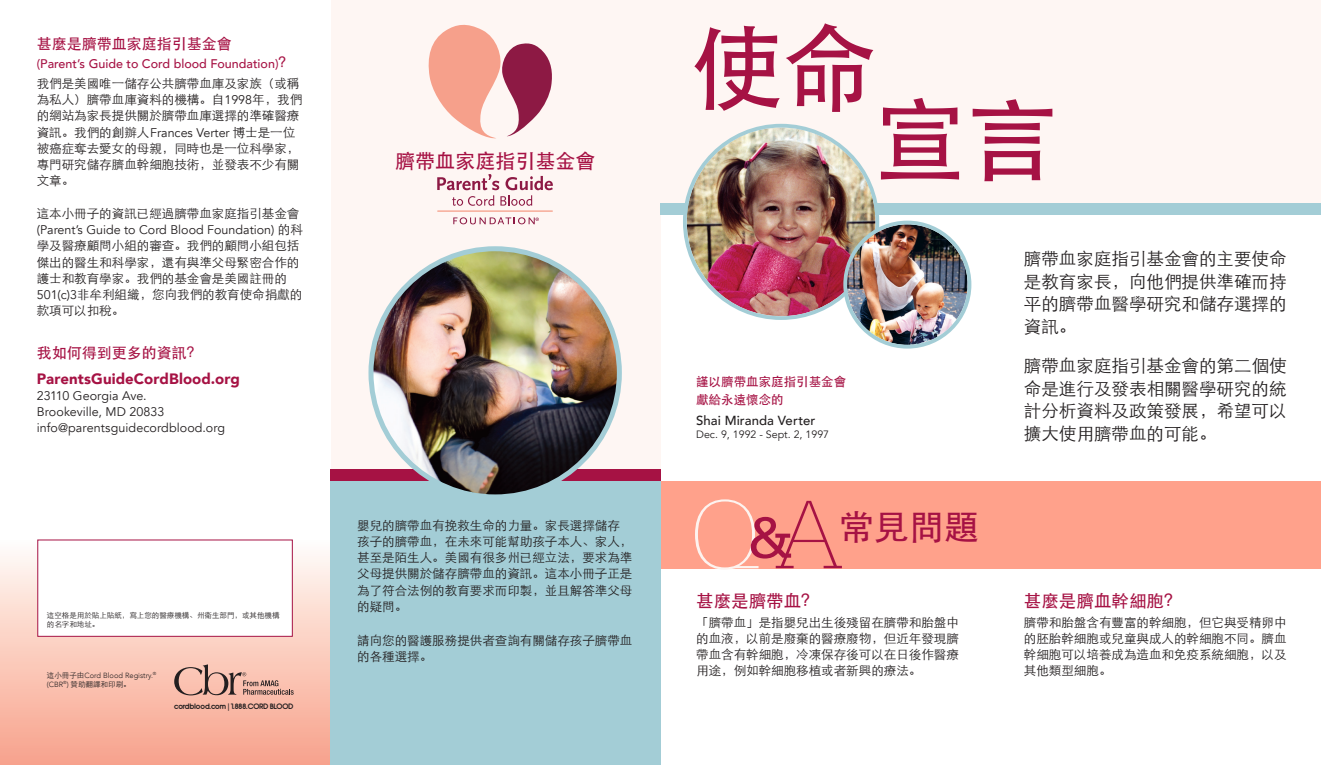
<style>
.page{position:relative;width:1321px;height:765px;background:#fff}
.page>*{position:absolute;margin:0;border:0;box-sizing:border-box;transform-origin:0 0}
.Head{font:500 92.5px "ST Heiti SC";color:#a61244}
.Head-2{font:500 35px "ST Heiti SC";color:#a61244}
.Body{font:500 20px "ST Heiti SC";color:#a61244}
.Body-2{font:300 17.5px/22.5px "ST Heiti SC";color:#231f20;text-align:justify}
.Question{font:500 17.5px "ST Heiti SC";color:#a61244}
.Body-3{font:900 15px "Avenir";letter-spacing:.005em;color:#a61244}
.Head-3{font:500 15px "ST Heiti SC";color:#a61244}
.t1{font:500 13.12px "Avenir";letter-spacing:.005em;color:#231f20}
.Body-4{font:300 12.5px/16.2px "ST Heiti SC";color:#231f20}
.BODY_LAST{font:300 12.5px/16.2px "ST Heiti SC";color:#231f20}
.Body-5{font:12.5px/16.2px "Avenir";letter-spacing:.005em;color:#231f20}
.Head-4{font:500 12.5px "Avenir";color:#a61244}
.Body-6{font:500 12.5px/18px "ST Heiti SC";color:#a61244}
.t2{font:10.62px "Avenir";color:#231f20}
.Body-7{font:300 7.5px/8.8px "ST Heiti SC";color:#231f20}
.t3{font:700 7.5px "Hess Gothic Round NF";color:#231f20}
.LEGAL{font:300 7.5px "Avenir";color:#231f20}
.LEGAL-2{font:300 7.5px "ST Heiti SC";color:#231f20}
.s1{font-family:"ST Heiti SC";font-size:15px}
.s2{font-family:"Avenir";font-weight:400}
.s3{font-family:"ST Heiti SC"}
.s4{font-family:"Avenir"}
</style>
<div class="page">
<div style="left:660px;top:481px;width:660px;height:87px;background:#ffa18b"></div>
<div style="left:330px;top:0;width:330px;height:481px;background:#fef6f3"></div>
<svg style="left:0;top:539px;width:330px;height:226px;background:#f9c0b0"></svg>
<div style="left:37px;top:540px;width:255px;height:97px;background:#fff;border:1px solid #a61244"></div>
<div style="left:660px;top:0;width:660px;height:206px;background:#fef6f3"></div>
<svg style="left:695px;top:499px;width:146px;height:71px"></svg>
<div style="left:660px;top:203px;width:660px;height:12px;background:#a3cdd6"></div>
<img style="left:686px;top:128px;width:189px;height:188px;border-radius:94px">
<div style="left:682px;top:124px;width:197px;height:196px;border:4px solid #a3cdd6;border-radius:50%"></div>
<img style="left:846px;top:224px;width:121px;height:121px;border-radius:60px">
<div style="left:843px;top:221px;width:128px;height:128px;border:4px solid #a3cdd6;border-radius:50%"></div>
<div style="left:330px;top:481px;width:330px;height:284px;background:#a3cdd6"></div>
<div style="left:330px;top:470px;width:330px;height:11px;background:#a61244"></div>
<img style="left:371px;top:249px;width:248px;height:248px;border-radius:123px">
<svg style="left:428px;top:24px;width:124px;height:115px"></svg>
<svg style="left:437px;top:174px;width:115px;height:32px"></svg>
<hr style="left:437px;top:211px;width:115px;height:1px;background:#f6a08b">
<svg style="left:453px;top:217px;width:86px;height:7px"></svg>
<svg style="left:174px;top:664px;width:119px;height:31px;background:#d3a598"></svg>
<p class="Head-3" style="left:37px;top:36px;width:196px">甚麼是臍帶血家庭指引基金會</p>
<p class="Head-4" style="left:37px;top:53px;width:258px">(Parent’s Guide to Cord blood Foundation)<span class="s1">？</span></p>
<p class="Body-4" style="left:37px;top:74px;width:267px">我們是美國唯一儲存公共臍帶血庫及家族（或稱為私人）臍帶血庫資料的機構。自<span class="s2">1998</span>年，我們的網站為家長提供關於臍帶血庫選擇的準確醫療資訊。我們的創辦人<span class="s2">Frances Verter</span> 博士是一位被癌症奪去愛女的母親，同時也是一位科學家，專門研究儲存臍血幹細胞技術，並發表不少有關文章。</p>
<p class="BODY_LAST" style="left:37px;top:204px;width:268px">這本小冊子的資訊已經過臍帶血家庭指引基金會<span class="s2">(Parent’s Guide to Cord Blood Foundation)</span> 的科學及醫療顧問小組的審查。我們的顧問小組包括傑出的醫生和科學家，還有與準父母緊密合作的護士和教育學家。我們的基金會是美國註冊的<br><span class="s2">501(c)3</span>非牟利組織，您向我們的教育使命捐獻的款項可以扣稅。</p>
<p class="Head-3" style="left:37px;top:344px;width:166px">我如何得到更多的資訊？</p>
<p class="Body-3" style="left:37px;top:366px;width:205px">ParentsGuideCordBlood.org</p>
<p class="Body-5" style="left:37px;top:388px;width:190px">23110 Georgia Ave.<br>Brookeville, MD 20833 info@parentsguidecordblood.org</p>
<p class="Body" style="left:395px;top:150px;width:201px">臍帶血家庭指引基金會</p>
<p class="Head" style="left:690px;top:16px;width:186px">使命</p>
<p class="Head" style="left:873px;top:90px;width:186px">宣言</p>
<p class="Body-6" style="left:696px;top:372px;width:151px">謹以臍帶血家庭指引基金會獻給永遠懷念的</p>
<p class="t1" style="left:696px;top:409px;width:121px">Shai Miranda Verter</p>
<p class="t2" style="left:696px;top:428px;width:134px">Dec. 9, 1992 - Sept. 2, 1997</p>
<p class="Body-2" style="left:1023px;top:246px;width:264px">臍帶血家庭指引基金會的主要使命是教育家長，向他們提供準確而持平的臍帶血醫學研究和儲存選擇的資訊。</p>
<p class="Body-2" style="left:1023px;top:353px;width:264px">臍帶血家庭指引基金會的第二個使命是進行及發表相關醫學研究的統計分析資料及政策發展，希望可以擴大使用臍帶血的可能。</p>
<p class="Body-4" style="left:357px;top:516px;width:276px">嬰兒的臍帶血有挽救生命的力量。家長選擇儲存孩子的臍帶血，在未來可能幫助孩子本人、家人，</p>
<p class="Head-2" style="left:839px;top:507px;width:141px">常見問題</p>
<p class="Body-4" style="left:357px;top:548px;width:276px;text-align:justify">甚至是陌生人。美國有很多州已經立法，要求為準父母提供關於儲存臍帶血的資訊。這本小冊子正是為了符合法例的教育要求而印製，並且解答準父母的疑問。</p>
<p class="Body-4" style="left:357px;top:631px;width:276px">請向您的醫護服務提供者查詢有關儲存孩子臍帶血的各種選擇。</p>
<p class="Question" style="left:696px;top:591px;width:124px">甚麼是臍帶血？</p>
<p class="Body-4" style="left:696px;top:613px;width:264px;text-align:justify">「臍帶血」是指嬰兒出生後殘留在臍帶和胎盤中的血液，以前是廢棄的醫療廢物，但近年發現臍帶血含有幹細胞，冷凍保存後可以在日後作醫療用途，例如幹細胞移植或者新興的療法。</p>
<p class="Question" style="left:1023px;top:591px;width:159px">甚麼是臍血幹細胞？</p>
<p class="BODY_LAST" style="left:1023px;top:613px;width:264px;text-align:justify">臍帶和胎盤含有豐富的幹細胞，但它與受精卵中的胚胎幹細胞或兒童與成人的幹細胞不同。臍血幹細胞可以培養成為造血和免疫系統細胞，以及</p>
<p class="Body-7" style="left:47px;top:611px;width:234px">這空格是用於貼上貼紙，寫上您的醫療機構、州衛生部門，或其他機構的名字和地址。</p>
<p class="LEGAL" style="left:47px;top:671px;width:111px"><span class="s3">這小冊子由</span>Cord Blood Registry.<sup>®</sup></p>
<p class="BODY_LAST" style="left:1023px;top:661px;width:89px">其他類型細胞。</p>
<p class="LEGAL-2" style="left:47px;top:677px;width:85px"><span class="s4">(CBR</span><sup>®</sup><span class="s4">)</span> 贊助翻譯和印刷。</p>
<p class="t3" style="left:174px;top:702px;width:121px">cordblood.com | 1.888.CORD BLOOD</p>
</div>
